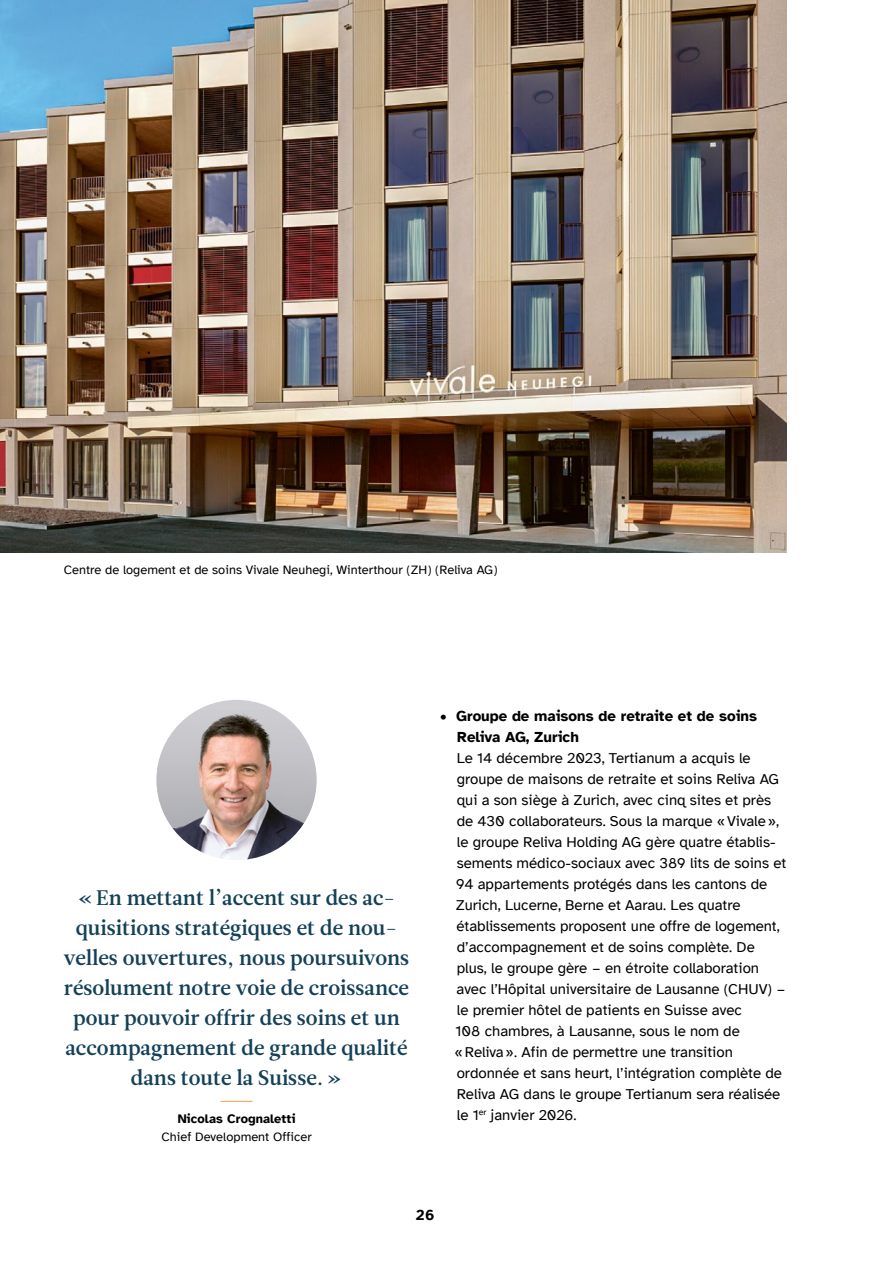
<style>
.page{position:relative;width:893px;height:1263px;background:#fff}
.page>*{position:absolute;margin:0;border:0;box-sizing:border-box;transform-origin:0 0}
.t1{font:21px/30px "Leitura News Roman 3";color:#144158;text-align:center}
.t2{font:15px/21px "Atkinson Hyperlegible";color:#000}
.t3{font:700 15px "Atkinson Hyperlegible";color:#000}
.Bildbeschrieb{font:12.75px "Atkinson Hyperlegible";letter-spacing:.005em;color:#000}
.Bezeichnung_Quote{font:12.75px "Atkinson Hyperlegible";letter-spacing:.005em;color:#000}
.Name_Quote{font:700 12.75px "Atkinson Hyperlegible";letter-spacing:.005em;color:#000}
.s1{font-weight:700}
</style>
<div class="page">
<img style="left:0;top:0;width:787px;height:553px">
<hr style="left:221px;top:1101px;width:31px;height:1px;background:#f6a03f">
<img style="left:156px;top:700px;width:161px;height:160px;border-radius:80px">
<p class="Bildbeschrieb" style="left:64px;top:562px;width:435px">Centre de logement et de soins Vivale Neuhegi, Winterthour (ZH) (Reliva AG)</p>
<p class="t1" style="left:64px;top:883px;width:347px">« En mettant l’accent sur des ac&shy;quisitions stratégiques et de nou&shy;velles ouvertures, nous poursuivons résolument notre voie de croissance pour pouvoir offrir des soins et un accompagnement de grande qualité dans toute la Suisse. »</p>
<p class="Name_Quote" style="left:178px;top:1112px;width:119px">Nicolas Crognaletti</p>
<p class="Bezeichnung_Quote" style="left:161px;top:1129px;width:152px">Chief Development Officer</p>
<p class="t2" style="left:454px;top:705px;width:333px;text-indent:-14px">• <span class="s1">Groupe de maisons de retraite et de soins Reliva AG, Zurich<br></span>Le 14 décembre 2023, Tertianum a acquis le groupe de maisons de retraite et soins Reliva AG qui a son siège à Zurich, avec cinq sites et près de 430 collaborateurs. Sous la marque «Vivale», le groupe Reliva Holding AG gère quatre établis&shy;sements médico-sociaux avec 389 lits de soins et 94 appartements protégés dans les cantons de Zurich, Lucerne, Berne et Aarau. Les quatre établissements proposent une offre de logement, d’accompagnement et de soins complète. De plus, le groupe gère – en étroite collaboration avec l’Hôpital universitaire de Lausanne (CHUV) – le premier hôtel de patients en Suisse avec<br>108 chambres, à Lausanne, sous le nom de «Reliva». Afin de permettre une transition ordonnée et sans heurt, l’intégration complète de Reliva AG dans le groupe Tertianum sera réalisée le 1<sup>er</sup> janvier 2026.</p>
<p class="t3" style="left:416px;top:1206px;width:20px">26</p>
</div>
